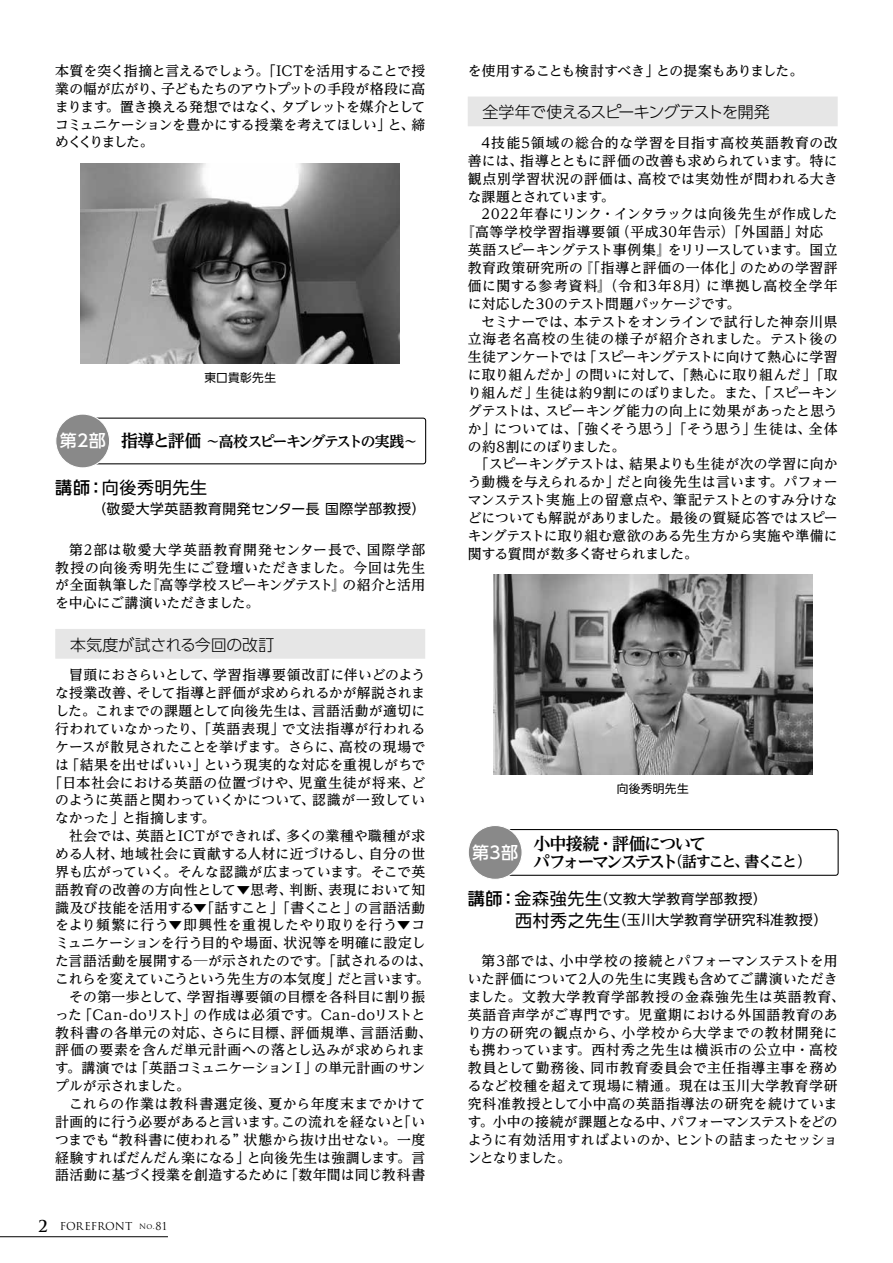
<style>
.page{position:relative;width:893px;height:1263px;background:#fff}
.page>*{position:absolute;margin:0;border:0;box-sizing:border-box;transform-origin:0 0}
.t1{font:700 16.95px "UD Reimin Pro";letter-spacing:-.075em;color:#000}
.t2{font:16.95px "UD Shin Go Pr 6";letter-spacing:.035em;color:#000}
.t3{font:500 16.95px "UD Shin Go Pr 6";color:#fff}
.t4{font:300 15.9px "UD Shin Go Pro";letter-spacing:-.04em;color:#000}
.t5{font:300 15.9px "UD Shin Go Pro";letter-spacing:-.02em;color:#000}
.t6{font:700 14.85px "UD Reimin Pro";letter-spacing:-.12em;color:#000}
.t7{font:700 14.85px "UD Reimin Pro";letter-spacing:-.155em;color:#000}
.t8{font:500 13.8px/17.9px "UD Reimin Pro";letter-spacing:.015em;color:#000;text-align:justify}
.t9{font:500 13.8px/17.9px "UD Reimin Pro";letter-spacing:.04em;color:#000}
.t10{font:500 13.8px "UD Reimin Pro";letter-spacing:-.005em;color:#000}
.t11{font:500 13.8px "UD Reimin Pro";letter-spacing:.05em;color:#000}
.t12{font:500 13.8px "UD Reimin Pro";letter-spacing:-.02em;color:#000}
.t13{font:13.8px/21.3px "UD Shin Go Pr 6";letter-spacing:.045em;color:#000}
.t14{font:500 13.8px "UD Reimin Pro";letter-spacing:-.01em;color:#000}
.t15{font:500 13.8px "UD Reimin Pro";letter-spacing:.045em;color:#000}
.t16{font:500 13.8px "UD Reimin Pro";letter-spacing:.035em;color:#000}
.t17{font:500 13.8px "UD Reimin Pro";letter-spacing:-.015em;color:#000}
.t18{font:500 13.8px "UD Reimin Pro";letter-spacing:-.06em;color:#000}
.t19{font:500 13.8px "UD Reimin Pro";letter-spacing:.065em;color:#000}
.t20{font:500 13.8px "UD Reimin Pro";letter-spacing:-.035em;color:#000}
.t21{font:11.7px "UD Shin Go Pr 6 N";letter-spacing:.03em;color:#000}
.t22{font:10.65px "Trajan Pro";color:#000}
.s1{font-family:"UD Shin Go Pr 6";font-weight:500;font-size:16.95px;color:#fff}
.s2{font-size:16.95px}
.s3{font-weight:500}
.s4{font-weight:700;font-size:15.9px}
.s5{font-size:7.5px}
.s6{font-weight:500;font-size:16.95px}
</style>
<div class="page">
<hr style="left:0;top:1236px;width:168px;height:1px;background:#000">
<div style="left:55px;top:629px;width:370px;height:30px;background:#e6e6e6"></div>
<img style="left:81px;top:163px;width:319px;height:200px">
<div style="left:86px;top:418px;width:340px;height:46px;border:1px solid #000;border-radius:3px"></div>
<div style="left:56px;top:414px;width:54px;height:54px;background:#898989;border-radius:50%"></div>
<div style="left:55px;top:414px;width:55px;height:54px;border:1px solid #fff;border-radius:50%"></div>
<div style="left:468px;top:97px;width:370px;height:29px;background:#e6e6e6"></div>
<img style="left:493px;top:575px;width:319px;height:200px">
<div style="left:498px;top:829px;width:341px;height:47px;border:1px solid #000;border-radius:3px"></div>
<div style="left:468px;top:825px;width:54px;height:54px;background:#898989;border-radius:50%"></div>
<div style="left:468px;top:825px;width:55px;height:55px;border:1px solid #fff;border-radius:50%"></div>
<p class="t8" style="left:55px;top:61px;width:371px">本質を突く指摘と言えるでしょう。「ICTを活用することで授業の幅が広がり、子どもたちのアウトプットの手段が格段に高まります。置き換える発想ではなく、タブレットを媒介としてコミュニケーションを豊かにする授業を考えてほしい」と、締めくくりました。</p>
<p class="t21" style="left:204px;top:368px;width:73px">東口貴彰先生</p>
<p class="t6" style="left:60px;top:429px;width:360px"><span class="s1">第2部</span> <span class="s2">指導と評価</span> ～高校スピーキングテストの実践～</p>
<p class="t2" style="left:55px;top:474px;width:153px"><span class="s3">講師：</span>向後秀明先生</p>
<p class="t13" style="left:55px;top:498px;width:372px"><span class="s2">　　</span> （敬愛大学英語教育開発センター長 国際学部教授）</p>
<p class="t8" style="left:55px;top:540px;width:371px;text-indent:14px">第2部は敬愛大学英語教育開発センター長で、国際学部教授の向後秀明先生にご登壇いただきました。今回は先生が全面執筆した『高等学校スピーキングテスト』の紹介と活用を中心にご講演いただきました。</p>
<p class="t5" style="left:70px;top:632px;width:206px">本気度が試される今回の改訂</p>
<p class="t8" style="left:69px;top:666px;width:358px">冒頭におさらいとして、学習指導要領改訂に伴いどのよう</p>
<p class="t8" style="left:55px;top:684px;width:371px">な授業改善、そして指導と評価が求められるかが解説されま</p>
<p class="t8" style="left:55px;top:702px;width:371px">した。これまでの課題として向後先生は、言語活動が適切に</p>
<p class="t16" style="left:55px;top:717px;width:371px">行われていなかったり、「英語表現」で文法指導が行われる</p>
<p class="t8" style="left:55px;top:737px;width:371px">ケースが散見されたことを挙げます。さらに、高校の現場で</p>
<p class="t8" style="left:55px;top:755px;width:371px">は「結果を出せばいい」という現実的な対応を重視しがちで</p>
<p class="t15" style="left:48px;top:771px;width:378px">「日本社会における英語の位置づけや、児童生徒が将来、ど</p>
<p class="t8" style="left:55px;top:791px;width:371px">のように英語と関わっていくかについて、認識が一致してい</p>
<p class="t17" style="left:55px;top:807px;width:161px">なかった」と指摘します。</p>
<p class="t8" style="left:69px;top:827px;width:358px">社会では、英語とICTができれば、多くの業種や職種が求</p>
<p class="t8" style="left:55px;top:844px;width:371px">める人材、地域社会に貢献する人材に近づけるし、自分の世</p>
<p class="t8" style="left:55px;top:862px;width:371px">界も広がっていく。そんな認識が広まっています。そこで英</p>
<p class="t8" style="left:55px;top:880px;width:371px">語教育の改善の方向性として▼思考、判断、表現において知</p>
<p class="t10" style="left:55px;top:896px;width:371px">識及び技能を活用する▼「話すこと」「書くこと」の言語活動</p>
<p class="t9" style="left:55px;top:916px;width:371px">をより頻繁に行う▼即興性を重視したやり取りを行う▼コ</p>
<p class="t8" style="left:55px;top:934px;width:371px">ミュニケーションを行う目的や場面、状況等を明確に設定し</p>
<p class="t10" style="left:55px;top:950px;width:378px">た言語活動を展開する─が示されたのです。「試されるのは、</p>
<p class="t12" style="left:55px;top:967px;width:376px">これらを変えていこうという先生方の本気度」だと言います。</p>
<p class="t8" style="left:69px;top:987px;width:358px">その第一歩として、学習指導要領の目標を各科目に割り振</p>
<p class="t8" style="left:55px;top:1005px;width:371px">った「Can-doリスト」の作成は必須です。Can-doリストと</p>
<p class="t11" style="left:55px;top:1021px;width:378px">教科書の各単元の対応、さらに目標、評価規準、言語活動、</p>
<p class="t16" style="left:55px;top:1039px;width:371px">評価の要素を含んだ単元計画への落とし込みが求められま</p>
<p class="t14" style="left:55px;top:1057px;width:371px">す。講演では「英語コミュニケーションⅠ」の単元計画のサン</p>
<p class="t12" style="left:55px;top:1075px;width:136px">プルが示されました。</p>
<p class="t11" style="left:69px;top:1092px;width:358px">これらの作業は教科書選定後、夏から年度末までかけて</p>
<p class="t10" style="left:55px;top:1110px;width:371px">計画的に行う必要があると言います。この流れを経ないと「い</p>
<p class="t8" style="left:55px;top:1130px;width:371px">つまでも“教科書に使われる”状態から抜け出せない。一度</p>
<p class="t8" style="left:55px;top:1148px;width:371px">経験すればだんだん楽になる」と向後先生は強調します。言</p>
<p class="t8" style="left:55px;top:1166px;width:371px">語活動に基づく授業を創造するために「数年間は同じ教科書</p>
<p class="t22" style="left:38px;top:1220px;width:131px"><span class="s4">2</span> FOREFRONT <span class="s5">No.</span>81</p>
<p class="t20" style="left:468px;top:59px;width:337px">を使用することも検討すべき」との提案もありました。</p>
<p class="t4" style="left:483px;top:99px;width:289px">全学年で使えるスピーキングテストを開発</p>
<p class="t8" style="left:468px;top:134px;width:371px;text-indent:14px">4技能5領域の総合的な学習を目指す高校英語教育の改善には、指導とともに評価の改善も求められています。特に観点別学習状況の評価は、高校では実効性が問われる大きな課題とされています。</p>
<p class="t15" style="left:482px;top:203px;width:358px">2022年春にリンク・インタラックは向後先生が作成した</p>
<p class="t11" style="left:461px;top:221px;width:378px">『高等学校学習指導要領（平成30年告示）「外国語」対応　</p>
<p class="t18" style="left:468px;top:239px;width:371px">英語スピーキングテスト事例集』をリリースしています。国立</p>
<p class="t9" style="left:468px;top:258px;width:371px">教育政策研究所の『「指導と評価の一体化」のための学習評</p>
<p class="t19" style="left:468px;top:274px;width:371px">価に関する参考資料』（令和3年8月）に準拠し高校全学年</p>
<p class="t10" style="left:468px;top:292px;width:274px">に対応した30のテスト問題パッケージです。</p>
<p class="t8" style="left:482px;top:312px;width:358px">セミナーでは、本テストをオンラインで試行した神奈川県</p>
<p class="t11" style="left:468px;top:328px;width:371px">立海老名高校の生徒の様子が紹介されました。テスト後の</p>
<p class="t12" style="left:468px;top:346px;width:371px">生徒アンケートでは「スピーキングテストに向けて熱心に学習</p>
<p class="t10" style="left:468px;top:364px;width:371px">に取り組んだか」の問いに対して、「熱心に取り組んだ」「取</p>
<p class="t17" style="left:468px;top:381px;width:371px">り組んだ」生徒は約9割にのぼりました。また、「スピーキン</p>
<p class="t8" style="left:468px;top:401px;width:371px">グテストは、スピーキング能力の向上に効果があったと思う</p>
<p class="t8" style="left:468px;top:419px;width:371px">か」については、「強くそう思う」「そう思う」生徒は、全体</p>
<p class="t12" style="left:468px;top:435px;width:159px">の約8割にのぼりました。</p>
<p class="t14" style="left:475px;top:453px;width:365px">「スピーキングテストは、結果よりも生徒が次の学習に向か</p>
<p class="t10" style="left:468px;top:471px;width:371px">う動機を与えられるか」だと向後先生は言います。パフォー</p>
<p class="t8" style="left:468px;top:491px;width:371px">マンステスト実施上の留意点や、筆記テストとのすみ分けな</p>
<p class="t8" style="left:468px;top:508px;width:371px">どについても解説がありました。最後の質疑応答ではスピー</p>
<p class="t8" style="left:468px;top:526px;width:371px">キングテストに取り組む意欲のある先生方から実施や準備に</p>
<p class="t12" style="left:468px;top:542px;width:232px">関する質問が数多く寄せられました。</p>
<p class="t21" style="left:617px;top:779px;width:74px">向後秀明先生</p>
<p class="t1" style="left:534px;top:829px;width:174px">小中接続・評価について</p>
<p class="t3" style="left:472px;top:839px;width:48px">第3部</p>
<p class="t7" style="left:534px;top:849px;width:280px"><span class="s2">パフォーマンステスト</span>（話すこと、書くこと）</p>
<p class="t13" style="left:468px;top:888px;width:361px"><span class="s6">講師：</span><span class="s2">金森強先生</span>（文教大学教育学部教授）<br><span class="s6">　　</span> <span class="s2">西村秀之先生</span>（玉川大学教育学研究科准教授）</p>
<p class="t9" style="left:468px;top:952px;width:378px;text-indent:14px">第3部では、小中学校の接続とパフォーマンステストを用いた評価について2人の先生に実践も含めてご講演いただきました。文教大学教育学部教授の金森強先生は英語教育、英語音声学がご専門です。児童期における外国語教育のあり方の研究の観点から、小学校から大学までの教材開発にも携わっています。西村秀之先生は横浜市の公立中・高校教員として勤務後、同市教育委員会で主任指導主事を務めるなど校種を超えて現場に精通。現在は玉川大学教育学研究科准教授として小中高の英語指導法の研究を続けています。小中の接続が課題となる中、パフォーマンステストをどのように有効活用すればよいのか、ヒントの詰まったセッションとなりました。</p>
</div>
